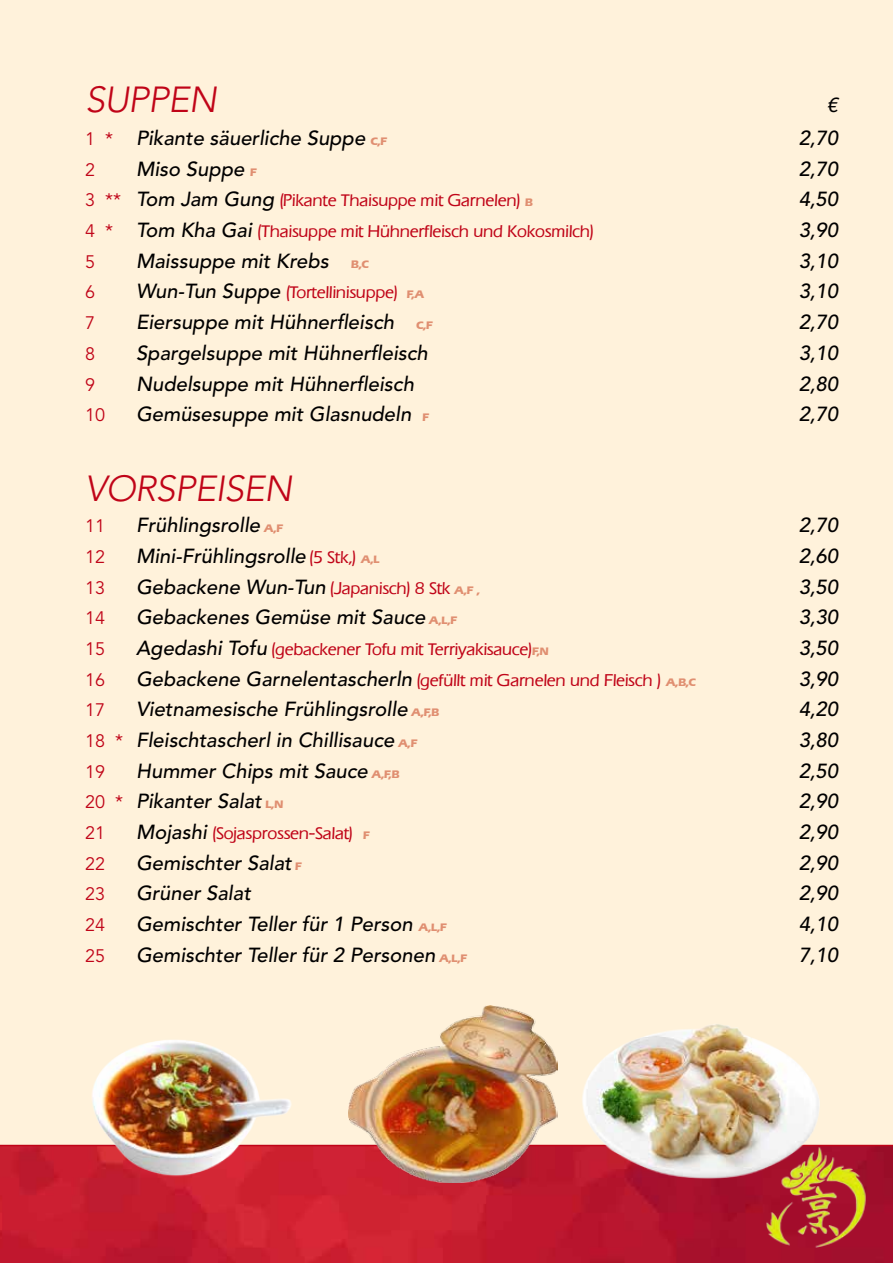
<style>
.page{position:relative;width:893px;height:1263px;background:#fff}
.page>*{position:absolute;margin:0;border:0;box-sizing:border-box;transform-origin:0 0}
.t1{font:italic 300 36px "Avenir LT Std";letter-spacing:-.02em;color:#c00418}
.t2{font:italic 500 20.25px "Avenir LT Std";color:#000}
.t3{font:18px "Avenir LT Std";color:#c00418}
.t4{font:500 16.5px "E820 Sans";color:#c00418}
.s1{font-weight:400;font-style:normal;font-size:18px;color:#c00418}
.s2{font-family:"E820 Sans Xbold";font-weight:400;font-style:normal;font-size:10.5px;color:#e08f71}
.s3{font-family:"Avenir LT Std";font-weight:400;font-size:18px}
.s4{font-family:"Avenir LT Std";font-style:italic;font-size:20.25px;color:#000}
.s5{font-family:"E820 Sans Xbold";font-weight:400;font-size:10.5px;color:#e08f71}
.s6{font-family:"E820 Sans";font-style:normal;font-size:16.5px;color:#c00418}
</style>
<div class="page">
<div style="left:0;top:0;width:893px;height:1235px;background:#fff2db"></div>
<svg style="left:0;top:1145px;width:893px;height:118px;background:#c01a2f"></svg>
<img style="left:764px;top:1144px;width:106px;height:105px">
<img style="left:74px;top:1040px;width:247px;height:146px">
<img style="left:562px;top:1024px;width:272px;height:168px">
<img style="left:349px;top:1005px;width:208px;height:177px">
<h1 class="t1" style="left:85px;top:79px;width:133px">SUPPEN</h1>
<p class="t2" style="left:827px;top:94px;width:13px">€</p>
<p class="t2" style="left:85px;top:126px;width:304px"><span class="s1">1 *</span> Pikante säuerliche Suppe <span class="s2">C,F</span></p>
<p class="t2" style="left:799px;top:126px;width:41px">2,70</p>
<p class="t3" style="left:85px;top:159px;width:12px">2</p>
<p class="t2" style="left:136px;top:157px;width:122px">Miso Suppe <span class="s2">F</span></p>
<p class="t2" style="left:799px;top:157px;width:41px">2,70</p>
<p class="t4" style="left:85px;top:191px;width:449px"><span class="s3">3 **</span> <span class="s4">Tom Jam Gung</span> (Pikante Thaisuppe mit Garnelen) <span class="s5">B</span></p>
<p class="t2" style="left:799px;top:188px;width:41px">4,50</p>
<p class="t4" style="left:85px;top:222px;width:510px"><span class="s3">4 *</span> <span class="s4">Tom Kha Gai</span> (Thaisuppe mit Hühnerfleisch und Kokosmilch)</p>
<p class="t2" style="left:799px;top:218px;width:41px">3,90</p>
<p class="t3" style="left:85px;top:251px;width:12px">5</p>
<p class="t2" style="left:136px;top:249px;width:234px">Maissuppe mit Krebs <span class="s2">B,C</span></p>
<p class="t2" style="left:799px;top:249px;width:41px">3,10</p>
<p class="t3" style="left:85px;top:282px;width:12px">6</p>
<p class="t4" style="left:136px;top:283px;width:290px"><span class="s4">Wun-Tun Suppe</span> (Tortellinisuppe) <span class="s5">F,A</span></p>
<p class="t2" style="left:799px;top:280px;width:41px">3,10</p>
<p class="t3" style="left:85px;top:313px;width:12px">7</p>
<p class="t2" style="left:136px;top:310px;width:298px">Eiersuppe mit Hühnerfleisch <span class="s2">C,F</span></p>
<p class="t2" style="left:799px;top:310px;width:41px">2,70</p>
<p class="t3" style="left:85px;top:343px;width:12px">8</p>
<p class="t2" style="left:136px;top:341px;width:293px">Spargelsuppe mit Hühnerfleisch</p>
<p class="t2" style="left:799px;top:341px;width:41px">3,10</p>
<p class="t3" style="left:85px;top:374px;width:12px">9</p>
<p class="t2" style="left:136px;top:372px;width:279px">Nudelsuppe mit Hühnerfleisch</p>
<p class="t2" style="left:799px;top:372px;width:41px">2,80</p>
<p class="t3" style="left:85px;top:405px;width:22px">10</p>
<p class="t2" style="left:136px;top:402px;width:295px">Gemüsesuppe mit Glasnudeln <span class="s2">F</span></p>
<p class="t2" style="left:799px;top:402px;width:41px">2,70</p>
<h1 class="t1" style="left:85px;top:468px;width:208px">VORSPEISEN</h1>
<p class="t3" style="left:85px;top:516px;width:22px">11</p>
<p class="t2" style="left:136px;top:513px;width:148px">Frühlingsrolle <span class="s2">A,F</span></p>
<p class="t2" style="left:799px;top:513px;width:41px">2,70</p>
<p class="t3" style="left:85px;top:546px;width:22px">12</p>
<p class="t2" style="left:136px;top:544px;width:245px">Mini-Frühlingsrolle <span class="s6">(5 Stk,)</span> <span class="s2">A,L</span></p>
<p class="t2" style="left:799px;top:544px;width:41px">2,60</p>
<p class="t3" style="left:85px;top:577px;width:22px">13</p>
<p class="t2" style="left:136px;top:575px;width:345px">Gebackene Wun-Tun <span class="s6">(Japanisch) 8 Stk</span> <span class="s2">A,F ,</span></p>
<p class="t2" style="left:799px;top:575px;width:41px">3,50</p>
<p class="t3" style="left:85px;top:608px;width:22px">14</p>
<p class="t2" style="left:136px;top:605px;width:323px">Gebackenes Gemüse mit Sauce <span class="s2">A,L,F</span></p>
<p class="t2" style="left:799px;top:605px;width:41px">3,30</p>
<p class="t3" style="left:85px;top:638px;width:22px">15</p>
<p class="t4" style="left:136px;top:640px;width:414px"><span class="s4">Agedashi Tofu</span> (gebackener Tofu mit Terriyakisauce)<span class="s5">F,N</span></p>
<p class="t2" style="left:799px;top:636px;width:41px">3,50</p>
<p class="t3" style="left:85px;top:669px;width:22px">16</p>
<p class="t4" style="left:136px;top:670px;width:561px"><span class="s4">Gebackene Garnelentascherln</span> (gefüllt mit Garnelen und Fleisch ) <span class="s5">A,B,C</span></p>
<p class="t2" style="left:799px;top:667px;width:41px">3,90</p>
<p class="t3" style="left:85px;top:700px;width:22px">17</p>
<p class="t2" style="left:136px;top:697px;width:305px">Vietnamesische Frühlingsrolle <span class="s2">A,F,B</span></p>
<p class="t2" style="left:799px;top:697px;width:41px">4,20</p>
<p class="t2" style="left:85px;top:728px;width:334px"><span class="s1">18 *</span> Fleischtascherl in Chillisauce <span class="s2">A,F</span></p>
<p class="t2" style="left:799px;top:728px;width:41px">3,80</p>
<p class="t3" style="left:85px;top:761px;width:22px">19</p>
<p class="t2" style="left:136px;top:759px;width:265px">Hummer Chips mit Sauce <span class="s2">A,F,B</span></p>
<p class="t2" style="left:799px;top:759px;width:41px">2,50</p>
<p class="t2" style="left:85px;top:789px;width:200px"><span class="s1">20 *</span> Pikanter Salat <span class="s2">L,N</span></p>
<p class="t2" style="left:799px;top:789px;width:41px">2,90</p>
<p class="t3" style="left:85px;top:822px;width:22px">21</p>
<p class="t4" style="left:136px;top:824px;width:235px"><span class="s4">Mojashi</span> (Sojasprossen-Salat) <span class="s5">F</span></p>
<p class="t2" style="left:799px;top:820px;width:41px">2,90</p>
<p class="t3" style="left:85px;top:853px;width:22px">22</p>
<p class="t2" style="left:136px;top:851px;width:167px">Gemischter Salat <span class="s2">F</span></p>
<p class="t2" style="left:799px;top:851px;width:41px">2,90</p>
<p class="t3" style="left:85px;top:884px;width:22px">23</p>
<p class="t2" style="left:136px;top:882px;width:116px">Grüner Salat</p>
<p class="t2" style="left:799px;top:882px;width:41px">2,90</p>
<p class="t3" style="left:85px;top:914px;width:22px">24</p>
<p class="t2" style="left:136px;top:912px;width:312px">Gemischter Teller für 1 Person <span class="s2">A,L,F</span></p>
<p class="t2" style="left:799px;top:912px;width:41px">4,10</p>
<p class="t3" style="left:85px;top:945px;width:22px">25</p>
<p class="t2" style="left:136px;top:943px;width:333px">Gemischter Teller für 2 Personen <span class="s2">A,L,F</span></p>
<p class="t2" style="left:799px;top:943px;width:41px">7,10</p>
</div>
